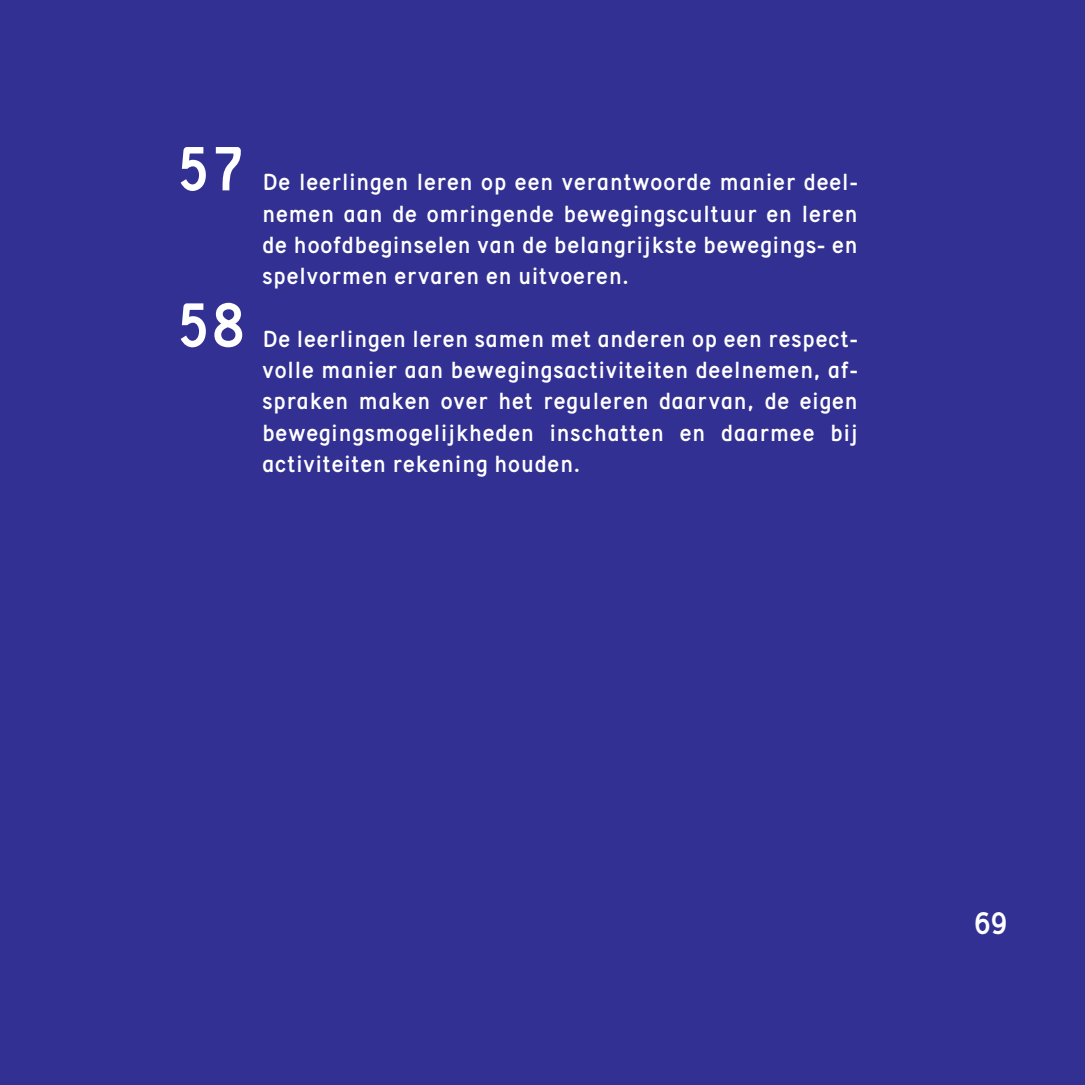
<style>
.page{position:relative;width:1085px;height:1085px;background:#fff}
.page>*{position:absolute;margin:0;border:0;box-sizing:border-box;transform-origin:0 0}
.Kerndoelen{font:700 60px "OCW Talent";color:#fff}
.t1{font:700 30px "OCW Talent";color:#fff}
.Kerndoelen-2{font:700 22.5px/31.2px "OCW Talent";letter-spacing:.025em;color:#fff;text-align:justify}
</style>
<div class="page">
<div style="left:0;top:0;width:1084px;height:1084px;background:#323092"></div>
<p class="Kerndoelen" style="left:177px;top:130px;width:70px">57</p>
<p class="Kerndoelen" style="left:177px;top:287px;width:70px">58</p>
<p class="Kerndoelen-2" style="left:262px;top:166px;width:597px">De leerlingen leren op een verantwoorde manier deel&shy;nemen aan de omringende bewegingscultuur en leren de hoofdbeginselen van de belangrijkste bewegings- en spelvormen ervaren en uitvoeren.</p>
<p class="Kerndoelen-2" style="left:262px;top:322px;width:597px">De leerlingen leren samen met anderen op een respect&shy;volle manier aan bewegingsactiviteiten deelnemen, af&shy;spraken maken over het reguleren daarvan, de eigen bewegingsmogelijkheden inschatten en daarmee bij activiteiten rekening houden.</p>
<p class="t1" style="left:974px;top:903px;width:35px">69</p>
</div>
